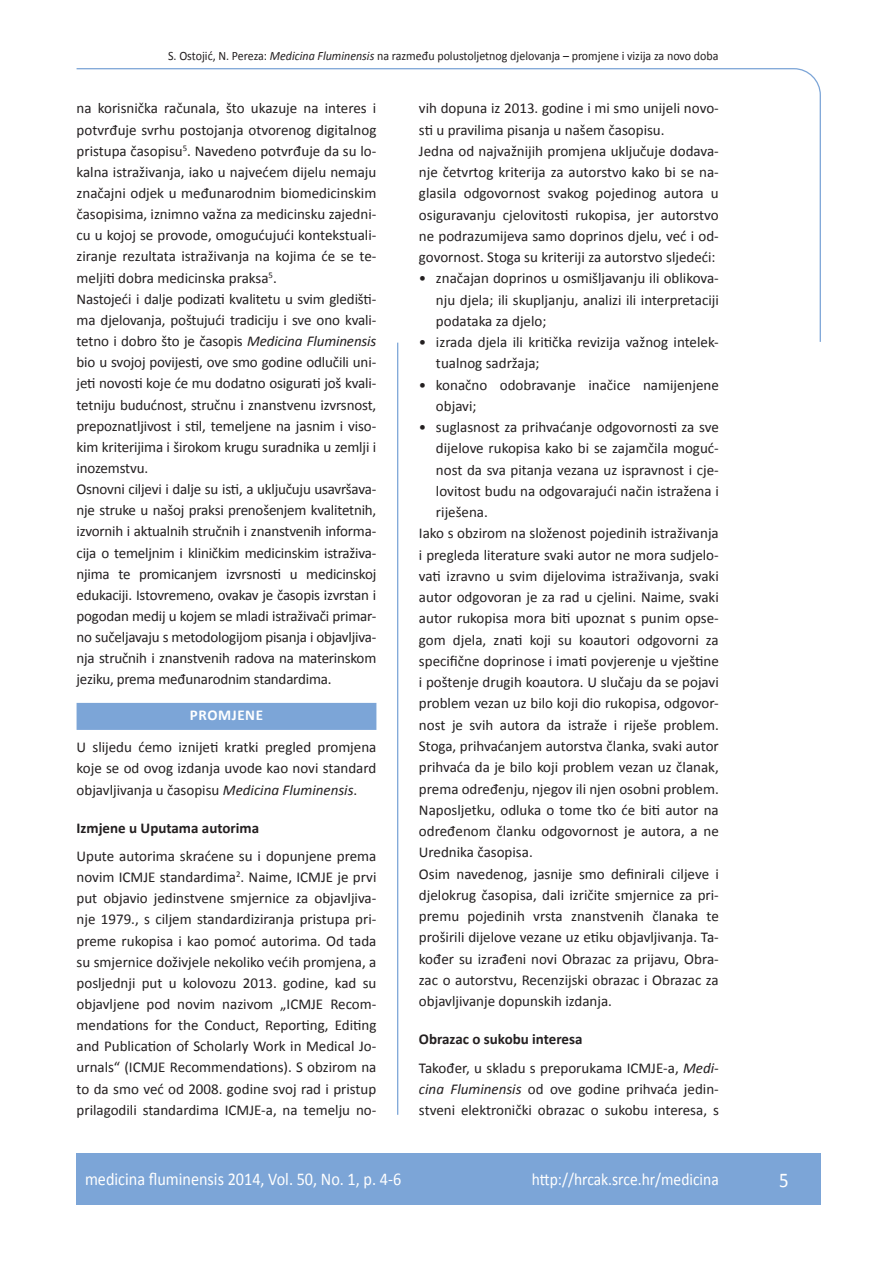
<style>
.page{position:relative;width:889px;height:1268px;background:#fff}
.page>*{position:absolute;margin:0;border:0;box-sizing:border-box;transform-origin:0 0}
.t1{font:21px "Calibri";color:#fff;scale:.9 1}
.t2{font:18px "Calibri";color:#fff;scale:.9 1}
.t3{font:17.25px "Calibri";color:#fff;scale:.9 1}
.t4{font:15px/21.1px "Calibri";color:#231f20}
.t5{font:700 15px "Calibri";color:#231f20}
.t6{font:700 15px "Calibri";color:#fff}
.t7{font:12.75px "Calibri";color:#231f20;scale:.94 1}
.s1{font-style:italic}
.s2{font-weight:700}
</style>
<div class="page">
<svg style="left:76px;top:68px;width:745px;height:275px"></svg>
<hr style="left:397px;top:342px;width:1px;height:772px;background:#7ca5d7">
<div style="left:77px;top:1152px;width:744px;height:51px;background:#7ca5d7"></div>
<div style="left:77px;top:702px;width:299px;height:27px;background:#7ca5d7"></div>
<p class="t7" style="left:168px;top:47px;width:587px">S. Ostojić, N. Pereza: <span class="s1">Medicina Fluminensis</span> na razmeđu polustoljetnog djelovanja – promjene i vizija za novo doba</p>
<p class="t4" style="left:77px;top:97px;width:301px">na korisnička računala, što ukazuje na interes i potvrđuje svrhu postojanja otvorenog digitalnog pristupa časopisu<sup>5</sup>. Navedeno potvrđuje da su lo&shy;kalna istraživanja, iako u najvećem dijelu nemaju značajni odjek u međunarodnim biomedicinskim časopisima, iznimno važna za medicinsku zajedni&shy;cu u kojoj se provode, omogućujući kontekstuali&shy;ziranje rezultata istraživanja na kojima će se te&shy;meljiti dobra medicinska praksa<sup>5</sup>.<br>Nastojeći i dalje podizati kvalitetu u svim gledišti&shy;ma djelovanja, poštujući tradiciju i sve ono kvali&shy;tetno i dobro što je časopis <span class="s1">Medicina Fluminensis </span>bio u svojoj povijesti, ove smo godine odlučili uni&shy;jeti novosti koje će mu dodatno osigurati još kvali&shy;tetniju budućnost, stručnu i znanstvenu izvrsnost, prepoznatljivost i stil, temeljene na jasnim i viso&shy;kim kriterijima i širokom krugu suradnika u zemlji i inozemstvu.<br>Osnovni ciljevi i dalje su isti, a uključuju usavršava&shy;nje struke u našoj praksi prenošenjem kvalitetnih, izvornih i aktualnih stručnih i znanstvenih informa&shy;cija o temeljnim i kliničkim medicinskim istraživa&shy;njima te promicanjem izvrsnosti u medicinskoj edukaciji. Istovremeno, ovakav je časopis izvrstan i pogodan medij u kojem se mladi istraživači primar&shy;no sučeljavaju s metodologijom pisanja i objavljiva&shy;nja stručnih i znanstvenih radova na materinskom jeziku, prema međunarodnim standardima.</p>
<p class="t6" style="left:190px;top:705px;width:10px">PRO</p>
<p class="t6" style="left:218px;top:705px;width:23px">MJENE</p>
<p class="t4" style="left:77px;top:735px;width:301px;text-align:justify">U slijedu ćemo iznijeti kratki pregled promjena koje se od ovog izdanja uvode kao novi standard objavljivanja u časopisu <span class="s1">Medicina Fluminensis</span>.</p>
<p class="t5" style="left:77px;top:818px;width:184px">Izmjene u Uputama autorima</p>
<p class="t4" style="left:77px;top:844px;width:301px;text-align:justify">Upute autorima skraćene su i dopunjene prema novim ICMJE standardima<sup>2</sup>. Naime, ICMJE je prvi put objavio jedinstvene smjernice za objavljiva&shy;nje 1979., s ciljem standardiziranja pristupa pri&shy;preme rukopisa i kao pomoć autorima. Od tada su smjernice doživjele nekoliko većih promjena, a posljednji put u kolovozu 2013. godine, kad su objavljene pod novim nazivom „ICMJE Recom&shy;mendations for the Conduct, Reporting, Editing and Publication of Scholarly Work in Medical Jo&shy;urnals“ (ICMJE Recommendations). S obzirom na to da smo već od 2008. godine svoj rad i pristup prilagodili standardima ICMJE-a, na temelju no-</p>
<p class="t4" style="left:419px;top:97px;width:301px">vih dopuna iz 2013. godine i mi smo unijeli novo&shy;sti u pravilima pisanja u našem časopisu.<br>Jedna od najvažnijih promjena uključuje dodava&shy;nje četvrtog kriterija za autorstvo kako bi se na&shy;glasila odgovornost svakog pojedinog autora u osiguravanju cjelovitosti rukopisa, jer autorstvo ne podrazumijeva samo doprinos djelu, već i od&shy;govornost. Stoga su kriteriji za autorstvo sljedeći:</p>
<p class="t4" style="left:436px;top:267px;width:284px;text-align:justify;text-indent:-17px">• značajan doprinos u osmišljavanju ili oblikova&shy;nju djela; ili skupljanju, analizi ili interpretaciji podataka za djelo;</p>
<p class="t4" style="left:436px;top:331px;width:284px;text-indent:-17px">• izrada djela ili kritička revizija važnog intelek&shy;tualnog sadržaja;</p>
<p class="t4" style="left:436px;top:373px;width:284px;text-indent:-17px">• konačno odobravanje inačice namijenjene objavi;</p>
<p class="t4" style="left:419px;top:416px;width:301px">• suglasnost za prihvaćanje odgovornosti za sve</p>
<p class="t4" style="left:436px;top:437px;width:284px">dijelove rukopisa kako bi se zajamčila moguć-</p>
<p class="t4" style="left:436px;top:458px;width:284px">nost da sva pitanja vezana uz ispravnost i cje-</p>
<p class="t4" style="left:436px;top:479px;width:284px">lovitost budu na odgovarajući način istražena i</p>
<p class="t4" style="left:436px;top:501px;width:53px">riješena.</p>
<p class="t4" style="left:419px;top:522px;width:301px">Iako s obzirom na složenost pojedinih istraživanja</p>
<p class="t4" style="left:419px;top:543px;width:301px">i pregleda literature svaki autor ne mora sudjelo-</p>
<p class="t4" style="left:419px;top:564px;width:301px">vati izravno u svim dijelovima istraživanja, svaki</p>
<p class="t4" style="left:419px;top:586px;width:301px">autor odgovoran je za rad u cjelini. Naime, svaki</p>
<p class="t4" style="left:419px;top:607px;width:301px">autor rukopisa mora biti upoznat s punim opse-</p>
<p class="t4" style="left:419px;top:628px;width:301px">gom djela, znati koji su koautori odgovorni za</p>
<p class="t4" style="left:419px;top:649px;width:301px">specifične doprinose i imati povjerenje u vještine</p>
<p class="t4" style="left:419px;top:670px;width:301px">i poštenje drugih koautora. U slučaju da se pojavi</p>
<p class="t4" style="left:419px;top:692px;width:301px">problem vezan uz bilo koji dio rukopisa, odgovor-</p>
<p class="t4" style="left:419px;top:713px;width:301px">nost je svih autora da istraže i riješe problem.</p>
<p class="t4" style="left:419px;top:734px;width:301px">Stoga, prihvaćanjem autorstva članka, svaki autor</p>
<p class="t4" style="left:419px;top:755px;width:301px">prihvaća da je bilo koji problem vezan uz članak,</p>
<p class="t4" style="left:419px;top:777px;width:301px">prema određenju, njegov ili njen osobni problem.</p>
<p class="t4" style="left:419px;top:798px;width:301px">Naposljetku, odluka o tome tko će biti autor na</p>
<p class="t4" style="left:419px;top:819px;width:301px">određenom članku odgovornost je autora, a ne</p>
<p class="t4" style="left:419px;top:840px;width:115px">Urednika časopisa.</p>
<p class="t4" style="left:419px;top:862px;width:301px">Osim navedenog, jasnije smo definirali ciljeve i</p>
<p class="t4" style="left:419px;top:883px;width:301px">djelokrug časopisa, dali izričite smjernice za pri-</p>
<p class="t4" style="left:419px;top:904px;width:301px">premu pojedinih vrsta znanstvenih članaka te</p>
<p class="t4" style="left:419px;top:925px;width:301px">proširili dijelove vezane uz etiku objavljivanja. Ta-</p>
<p class="t4" style="left:419px;top:947px;width:301px">kođer su izrađeni novi Obrazac za prijavu, Obra-</p>
<p class="t4" style="left:419px;top:968px;width:301px">zac o autorstvu, Recenzijski obrazac i Obrazac za</p>
<p class="t4" style="left:419px;top:989px;width:194px">objavljivanje dopunskih izdanja.</p>
<p class="t4" style="left:419px;top:1024px;width:301px;line-height:28.2px"><span class="s2">Obrazac o sukobu interesa<br></span>Također, u skladu s preporukama ICMJE-a, <span class="s1">Medi-</span></p>
<p class="t4" style="left:419px;top:1077px;width:301px"><span class="s1">cina Fluminensis</span> od ove godine prihvaća jedin&shy;stveni elektronički obrazac o sukobu interesa, s</p>
<p class="t2" style="left:85px;top:1167px;width:353px">medicina fluminensis 2014, Vol. 50, No. 1, p. 4-6</p>
<p class="t3" style="left:532px;top:1168px;width:209px">http://hrcak.srce.hr/medicina</p>
<h1 class="t1" style="left:779px;top:1166px;width:12px">5</h1>
</div>
